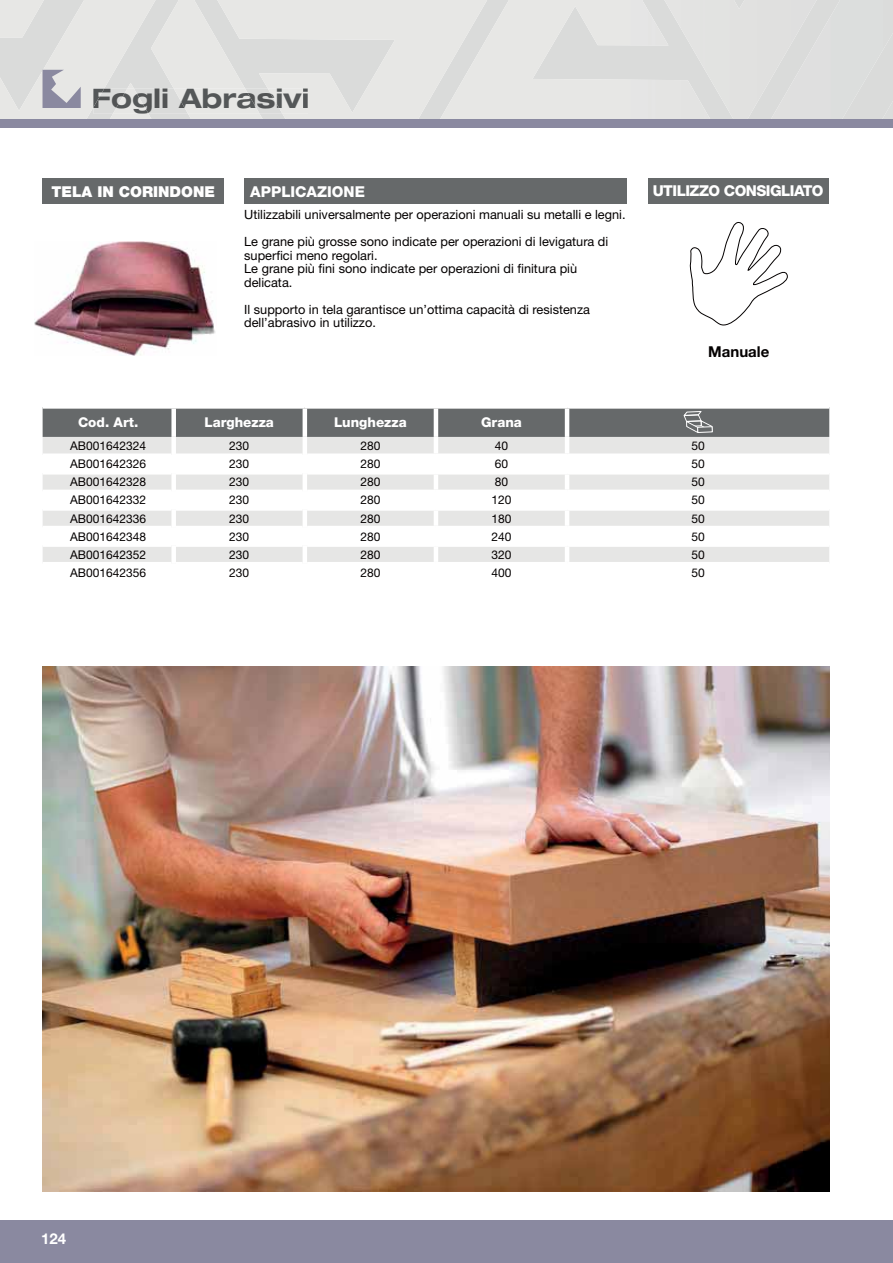
<style>
.page{position:relative;width:893px;height:1263px;background:#fff}
.page>*{position:absolute;margin:0;border:0;box-sizing:border-box;transform-origin:0 0}
.t1{font:700 expanded 27px "Helvetica Neue LT Std";color:#545758}
.t2{font:800 15px "Helvetica Neue LT Std";letter-spacing:-.035em;color:#fff}
.t3{font:900 15px "Helvetica Neue LT Std";color:#fff}
.t4{font:800 15px "Helvetica Neue LT Std";color:#fff}
.t5{font:700 15px "Helvetica Neue LT Std";color:#040000}
.t6{font:700 15px "Helvetica Neue LT Std";color:#fff}
.t7{font:800 13.5px "Helvetica Neue LT Std";color:#fff}
.t8{font:12.75px/13.5px "Helvetica Neue LT Std";color:#040000}
.t9{font:12px "Helvetica Neue LT Std";color:#040000}
.s1{color:#515354}
</style>
<div class="page">
<div style="left:0;top:1220px;width:893px;height:43px;background:#8a89a0"></div>
<img style="left:34px;top:241px;width:181px;height:115px">
<svg style="left:43px;top:437px;width:786px;height:125px;fill:#e6e6e5"></svg>
<hr style="left:43px;top:453px;width:128px;height:3px;background:#fff">
<hr style="left:176px;top:453px;width:127px;height:3px;background:#fff">
<hr style="left:307px;top:453px;width:129px;height:3px;background:#fff">
<hr style="left:567px;top:453px;width:262px;height:3px;background:#fff">
<hr style="left:43px;top:472px;width:128px;height:3px;background:#fff">
<hr style="left:176px;top:472px;width:127px;height:3px;background:#fff">
<hr style="left:307px;top:472px;width:129px;height:3px;background:#fff">
<hr style="left:567px;top:472px;width:262px;height:3px;background:#fff">
<hr style="left:43px;top:490px;width:128px;height:3px;background:#fff">
<hr style="left:176px;top:490px;width:127px;height:3px;background:#fff">
<hr style="left:307px;top:490px;width:129px;height:3px;background:#fff">
<hr style="left:567px;top:490px;width:262px;height:3px;background:#fff">
<hr style="left:43px;top:508px;width:128px;height:3px;background:#fff">
<hr style="left:176px;top:508px;width:127px;height:3px;background:#fff">
<hr style="left:307px;top:508px;width:129px;height:3px;background:#fff">
<hr style="left:567px;top:508px;width:262px;height:3px;background:#fff">
<hr style="left:43px;top:526px;width:128px;height:3px;background:#fff">
<hr style="left:176px;top:526px;width:127px;height:3px;background:#fff">
<hr style="left:307px;top:526px;width:129px;height:3px;background:#fff">
<hr style="left:567px;top:526px;width:262px;height:3px;background:#fff">
<hr style="left:43px;top:544px;width:128px;height:3px;background:#fff">
<hr style="left:176px;top:544px;width:127px;height:3px;background:#fff">
<hr style="left:307px;top:544px;width:129px;height:3px;background:#fff">
<hr style="left:567px;top:544px;width:262px;height:3px;background:#fff">
<div style="left:171px;top:437px;width:5px;height:18px;background:#fff"></div>
<hr style="left:303px;top:437px;width:4px;height:18px;background:#fff">
<hr style="left:434px;top:437px;width:4px;height:16px;background:#fff">
<hr style="left:565px;top:437px;width:4px;height:16px;background:#fff">
<div style="left:171px;top:455px;width:5px;height:18px;background:#fff"></div>
<hr style="left:303px;top:455px;width:4px;height:18px;background:#fff">
<hr style="left:434px;top:456px;width:4px;height:16px;background:#fff">
<hr style="left:565px;top:456px;width:4px;height:16px;background:#fff">
<div style="left:171px;top:473px;width:5px;height:18px;background:#fff"></div>
<hr style="left:303px;top:473px;width:4px;height:18px;background:#fff">
<hr style="left:434px;top:475px;width:4px;height:15px;background:#fff">
<hr style="left:565px;top:475px;width:4px;height:15px;background:#fff">
<div style="left:171px;top:491px;width:5px;height:18px;background:#fff"></div>
<hr style="left:303px;top:491px;width:4px;height:18px;background:#fff">
<hr style="left:434px;top:493px;width:4px;height:15px;background:#fff">
<hr style="left:565px;top:493px;width:4px;height:15px;background:#fff">
<div style="left:171px;top:509px;width:5px;height:18px;background:#fff"></div>
<hr style="left:303px;top:509px;width:4px;height:18px;background:#fff">
<hr style="left:434px;top:511px;width:4px;height:15px;background:#fff">
<hr style="left:565px;top:511px;width:4px;height:15px;background:#fff">
<div style="left:171px;top:527px;width:5px;height:18px;background:#fff"></div>
<hr style="left:303px;top:527px;width:4px;height:18px;background:#fff">
<hr style="left:434px;top:529px;width:4px;height:15px;background:#fff">
<hr style="left:565px;top:529px;width:4px;height:15px;background:#fff">
<div style="left:171px;top:545px;width:5px;height:18px;background:#fff"></div>
<hr style="left:303px;top:545px;width:4px;height:18px;background:#fff">
<hr style="left:434px;top:547px;width:4px;height:15px;background:#fff">
<hr style="left:565px;top:547px;width:4px;height:15px;background:#fff">
<hr style="left:436px;top:453px;width:131px;height:3px;background:#fff">
<hr style="left:436px;top:472px;width:131px;height:3px;background:#fff">
<hr style="left:436px;top:490px;width:131px;height:3px;background:#fff">
<hr style="left:436px;top:508px;width:131px;height:3px;background:#fff">
<hr style="left:436px;top:526px;width:131px;height:3px;background:#fff">
<hr style="left:436px;top:544px;width:131px;height:3px;background:#fff">
<div style="left:43px;top:179px;width:181px;height:25px;background:#66696a"></div>
<div style="left:244px;top:179px;width:383px;height:25px;background:#66696a"></div>
<svg style="left:43px;top:407px;width:786px;height:30px;background:#737576"></svg>
<div style="left:648px;top:178px;width:181px;height:26px;background:#66696a"></div>
<svg style="left:690px;top:222px;width:98px;height:104px"></svg>
<div style="left:710px;top:0;width:61px;height:119px;background:#e1e1e0"></div>
<div style="left:771px;top:0;width:122px;height:119px;background:#dcdedd"></div>
<img style="left:487px;top:0;width:223px;height:119px">
<img style="left:263px;top:0;width:224px;height:119px">
<img style="left:268px;top:88px;width:40px;height:26px">
<img style="left:156px;top:0;width:107px;height:119px">
<img style="left:174px;top:88px;width:86px;height:26px">
<img style="left:0;top:0;width:156px;height:119px">
<img style="left:93px;top:88px;width:11px;height:19px">
<img style="left:0;top:0;width:44px;height:37px">
<div style="left:0;top:119px;width:893px;height:9px;background:#8a89a0"></div>
<svg style="left:43px;top:70px;width:38px;height:38px"></svg>
<img style="left:43px;top:666px;width:786px;height:525px">
<h1 class="t1" style="left:92px;top:89px;width:220px">Fog<span class="s1">li A</span>bras<span class="s1">i</span>vi</h1>
<p class="t3" style="left:52px;top:183px;width:165px">TELA IN CORINDONE</p>
<p class="t4" style="left:250px;top:186px;width:116px">APPLICAZIONE</p>
<p class="t8" style="left:244px;top:203px;width:383px;line-height:27px">Utilizzabili universalmente per operazioni manuali su metalli e legni.<br>Le grane più grosse sono indicate per operazioni di levigatura di</p>
<p class="t8" style="left:244px;top:250px;width:334px">superfici meno regolari.<br>Le grane più fini sono indicate per operazioni di finitura più delicata.</p>
<p class="t8" style="left:244px;top:304px;width:347px">Il supporto in tela garantisce un’ottima capacità di resistenza dell’abrasivo in utilizzo.</p>
<p class="t7" style="left:78px;top:417px;width:62px">Cod. Art.</p>
<p class="t7" style="left:205px;top:417px;width:71px">Larghezza</p>
<p class="t7" style="left:334px;top:417px;width:74px">Lunghezza</p>
<p class="t7" style="left:481px;top:417px;width:42px">Grana</p>
<p class="t2" style="left:653px;top:186px;width:172px">UTILIZZO CONSIGLIATO</p>
<p class="t5" style="left:708px;top:346px;width:63px">Manuale</p>
<p class="t9" style="left:70px;top:442px;width:78px">AB001642324</p>
<p class="t9" style="left:229px;top:442px;width:22px">230</p>
<p class="t9" style="left:360px;top:442px;width:22px">280</p>
<p class="t9" style="left:495px;top:442px;width:15px">40</p>
<p class="t9" style="left:691px;top:442px;width:15px">50</p>
<p class="t9" style="left:70px;top:460px;width:78px">AB001642326</p>
<p class="t9" style="left:229px;top:460px;width:22px">230</p>
<p class="t9" style="left:360px;top:460px;width:22px">280</p>
<p class="t9" style="left:495px;top:460px;width:15px">60</p>
<p class="t9" style="left:691px;top:460px;width:15px">50</p>
<p class="t9" style="left:70px;top:478px;width:78px">AB001642328</p>
<p class="t9" style="left:229px;top:478px;width:22px">230</p>
<p class="t9" style="left:360px;top:478px;width:22px">280</p>
<p class="t9" style="left:495px;top:478px;width:15px">80</p>
<p class="t9" style="left:691px;top:478px;width:15px">50</p>
<p class="t9" style="left:70px;top:496px;width:78px">AB001642332</p>
<p class="t9" style="left:229px;top:496px;width:22px">230</p>
<p class="t9" style="left:360px;top:496px;width:22px">280</p>
<p class="t9" style="left:491px;top:496px;width:22px">120</p>
<p class="t9" style="left:691px;top:496px;width:15px">50</p>
<p class="t9" style="left:70px;top:514px;width:78px">AB001642336</p>
<p class="t9" style="left:229px;top:514px;width:22px">230</p>
<p class="t9" style="left:360px;top:514px;width:22px">280</p>
<p class="t9" style="left:491px;top:514px;width:22px">180</p>
<p class="t9" style="left:691px;top:514px;width:15px">50</p>
<p class="t9" style="left:70px;top:532px;width:78px">AB001642348</p>
<p class="t9" style="left:229px;top:532px;width:22px">230</p>
<p class="t9" style="left:360px;top:532px;width:22px">280</p>
<p class="t9" style="left:491px;top:532px;width:22px">240</p>
<p class="t9" style="left:691px;top:532px;width:15px">50</p>
<p class="t9" style="left:70px;top:550px;width:78px">AB001642352</p>
<p class="t9" style="left:229px;top:550px;width:22px">230</p>
<p class="t9" style="left:360px;top:550px;width:22px">280</p>
<p class="t9" style="left:491px;top:550px;width:22px">320</p>
<p class="t9" style="left:691px;top:550px;width:15px">50</p>
<p class="t9" style="left:70px;top:568px;width:78px">AB001642356</p>
<p class="t9" style="left:229px;top:568px;width:22px">230</p>
<p class="t9" style="left:360px;top:568px;width:22px">280</p>
<p class="t9" style="left:491px;top:568px;width:22px">400</p>
<p class="t9" style="left:691px;top:568px;width:15px">50</p>
<p class="t6" style="left:41px;top:1233px;width:27px">124</p>
</div>
